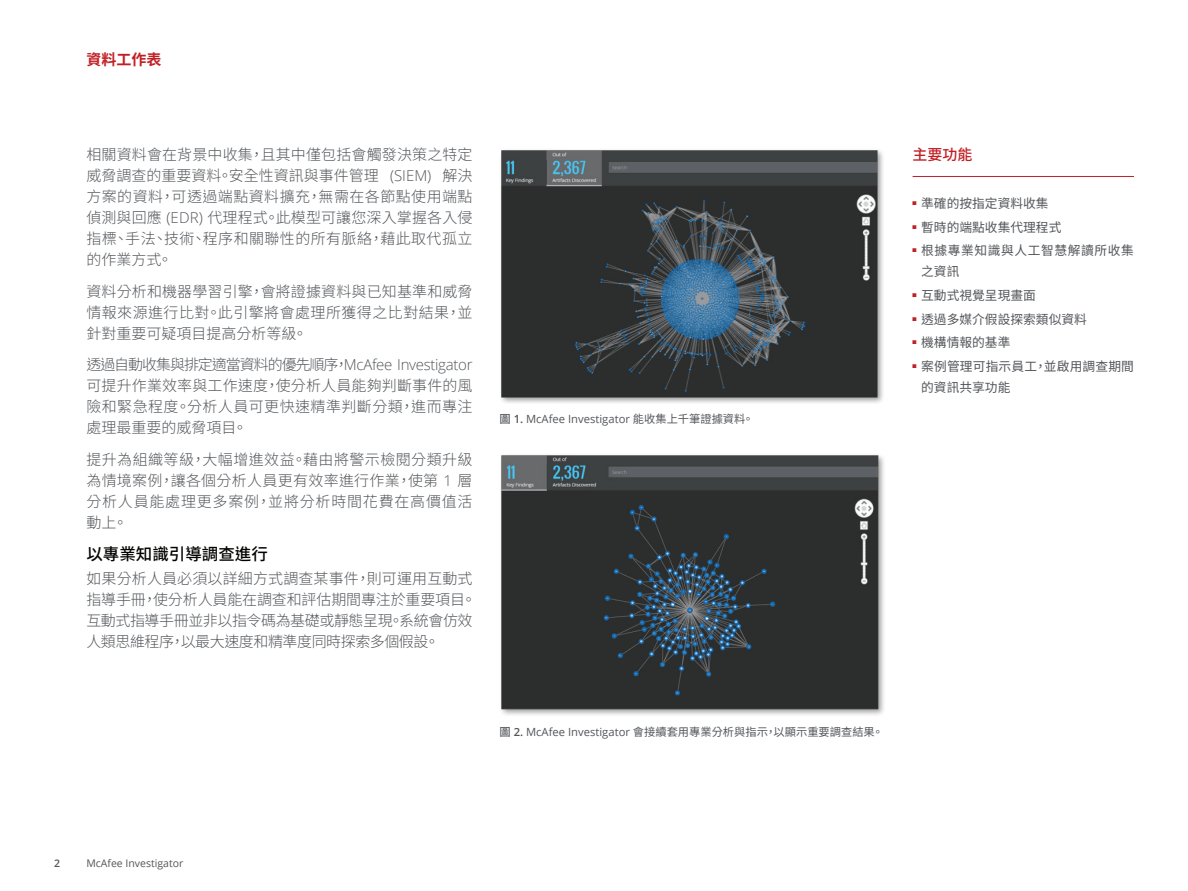
<style>
.page{position:relative;width:1188px;height:891px;background:#fff}
.page>*{position:absolute;margin:0;border:0;box-sizing:border-box;transform-origin:0 0}
.t1{font:500 16.5px "Noto Sans CJ Ktc";color:#040503}
.t2{font:300 15px/21px "Noto Sans CJ Ktc";letter-spacing:.01em;color:#53565a;text-align:justify}
.t3{font:300 15px/21px "Noto Sans CJ Ktc";letter-spacing:-.01em;color:#53565a}
.t4{font:700 15px "Noto Sans CJ Ktc";color:#c02025}
.t5{font:500 15px "Noto Sans CJ Ktc";color:#c02025}
.t6{font:12.75px/21px "Noto Sans CJ Ktc";color:#53565a}
.t7{font:12.75px/21px "Noto Sans CJ Ktc";letter-spacing:.045em;color:#53565a}
.t8{font:11.25px "Noto Sans CJ Ktc";color:#53565a}
.t9{font:11.25px "Open Sans";color:#53565a}
.t10{font:10.5px "Open Sans";color:#53565a}
.t11{font:600 10.5px "Open Sans";color:#53565a}
.s1{font-family:"Open Sans"}
.s2{font-family:"Noto Sans CJ Ktc";font-weight:500}
.s3{font-weight:600}
.s4{font-family:"Noto Sans CJ Ktc"}
.s5{font-weight:500}
.s6{font-family:"Open Sans";font-weight:600}
</style>
<div class="page">
<hr style="left:913px;top:176px;width:221px;height:1px;background:#c02025">
<img style="left:501px;top:150px;width:382px;height:253px">
<img style="left:501px;top:455px;width:383px;height:260px">
<p class="t4" style="left:86px;top:51px;width:76px">資料工作表</p>
<p class="t2" style="left:86px;top:144px;width:388px">相關資料會在背景中收集，且其中僅包括會觸發決策之特定威脅調查的重要資料。安全性資訊與事件管理 <span class="s1">(SIEM)</span> 解決方案的資料，可透過端點資料擴充，無需在各節點使用端點偵測與回應 <span class="s1">(EDR)</span> 代理程式。此模型可讓您深入掌握各入侵指標、手法、技術、程序和關聯性的所有脈絡，藉此取代孤立的作業方式。</p>
<p class="t2" style="left:86px;top:281px;width:388px">資料分析和機器學習引擎，會將證據資料與已知基準和威脅情報來源進行比對。此引擎將會處理所獲得之比對結果，並針對重要可疑項目提高分析等級。</p>
<p class="t2" style="left:86px;top:355px;width:388px">透過自動收集與排定適當資料的優先順序，<span class="s1">McAfee Investigator</span>可提升作業效率與工作速度，使分析人員能夠判斷事件的風險和緊急程度。分析人員可更快速精準判斷分類，進而專注處理最重要的威脅項目。</p>
<p class="t2" style="left:86px;top:450px;width:388px">提升為組織等級，大幅增進效益。藉由將警示檢閱分類升級為情境案例，讓各個分析人員更有效率進行作業，使第 <span class="s1">1</span> 層分析人員能處理更多案例，並將分析時間花費在高價值活動上。</p>
<p class="t1" style="left:86px;top:545px;width:183px">以專業知識引導調查進行</p>
<p class="t3" style="left:86px;top:568px;width:391px">如果分析人員必須以詳細方式調查某事件，則可運用互動式指導手冊，使分析人員能在調查和評估期間專注於重要項目。互動式指導手冊並非以指令碼為基礎或靜態呈現。系統會仿效人類思維程序，以最大速度和精準度同時探索多個假設。</p>
<p class="t9" style="left:500px;top:411px;width:256px"><span class="s2">圖</span> <span class="s3">1.</span> McAfee Investigator <span class="s4">能收集上千筆證據資料。</span></p>
<p class="t8" style="left:500px;top:726px;width:385px"><span class="s5">圖</span> <span class="s6">2.</span> <span class="s1">McAfee Investigator</span> 會接續套用專業分析與指示，以顯示重要調查結果。</p>
<p class="t5" style="left:913px;top:146px;width:61px">主要功能</p>
<p class="t6" style="left:913px;top:193px;width:138px"><sup>■</sup> 準確的按指定資料收集</p>
<p class="t6" style="left:913px;top:217px;width:150px"><sup>■</sup> 暫時的端點收集代理程式</p>
<p class="t7" style="left:921px;top:240px;width:214px;text-indent:-9px"><sup>■</sup> 根據專業知識與人工智慧解讀所收集之資訊</p>
<p class="t6" style="left:913px;top:285px;width:125px"><sup>■</sup> 互動式視覺呈現畫面</p>
<p class="t6" style="left:913px;top:309px;width:176px"><sup>■</sup> 透過多媒介假設探索類似資料</p>
<p class="t6" style="left:913px;top:333px;width:99px"><sup>■</sup> 機構情報的基準</p>
<p class="t6" style="left:921px;top:356px;width:214px;text-indent:-9px"><sup>■</sup> 案例管理可指示員工，並啟用調查期間的資訊共享功能</p>
<p class="t11" style="left:54px;top:856px;width:7px">2</p>
<p class="t10" style="left:86px;top:856px;width:99px">McAfee Investigator</p>
</div>
